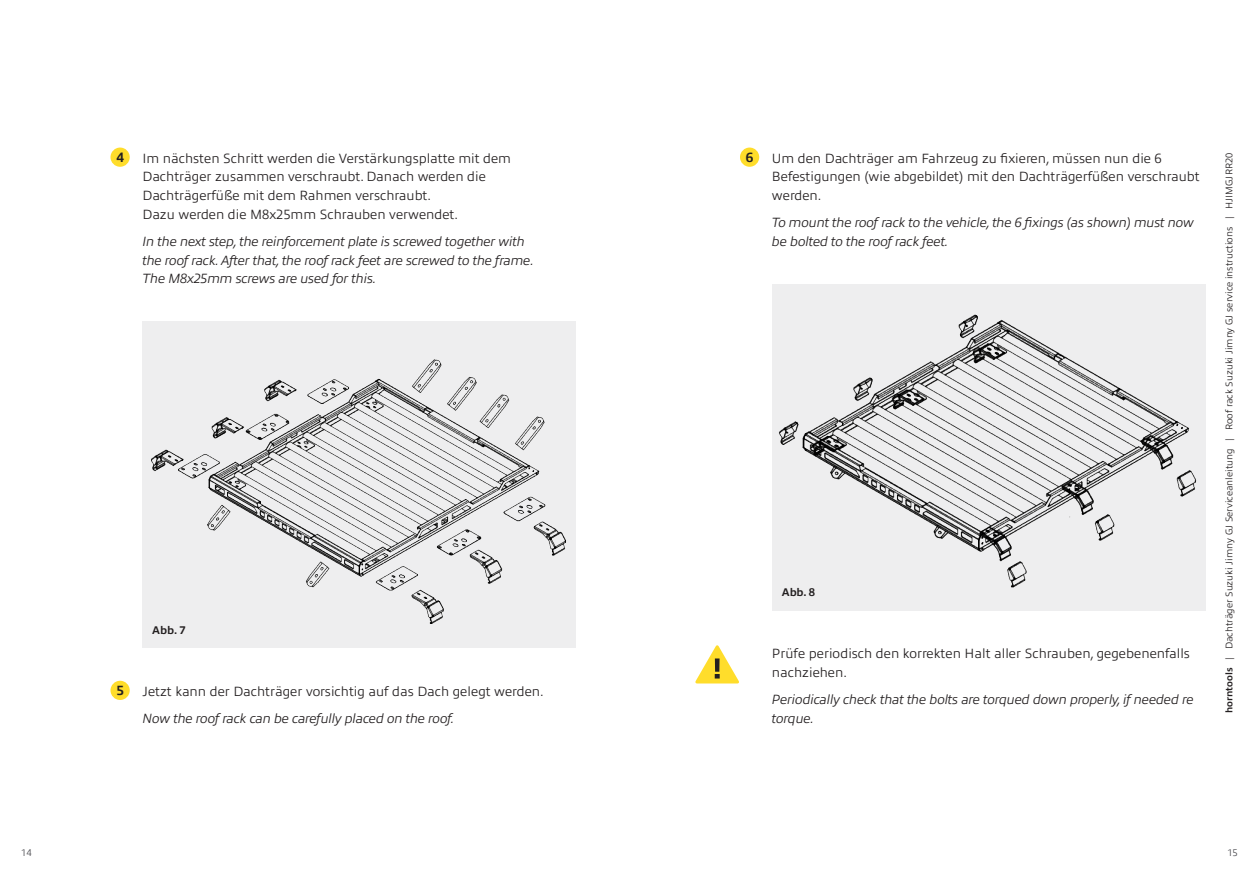
<style>
.page{position:relative;width:1259px;height:893px;background:#fff}
.page>*{position:absolute;margin:0;border:0;box-sizing:border-box;transform-origin:0 0}
.Text_DE{font:300 13.5px/18.8px "Allumi Std";color:#231f20}
.Text_EN{font:italic 300 13.5px/18.8px "Allumi Std";letter-spacing:-.02em;color:#231f20}
.Heading_1{font:700 13.5px "Allumi Std";color:#231f20}
.Abb__NR{font:700 11.25px "Allumi Std";color:#231f20}
.t1{font:300 9.75px "Allumi Std";color:#231f20}
.t2{font:300 9.75px "Allumi Std";color:#47474c}
.s1{font-weight:700}
</style>
<div class="page">
<div style="left:110px;top:148px;width:20px;height:19px;background:#ffdd2b;border-radius:50%"></div>
<div style="left:142px;top:322px;width:434px;height:326px;background:#eeeeef"></div>
<img style="left:151px;top:359px;width:415px;height:265px">
<div style="left:110px;top:681px;width:20px;height:19px;background:#ffdd2b;border-radius:50%"></div>
<div style="left:740px;top:148px;width:19px;height:19px;background:#ffdd2b;border-radius:50%"></div>
<div style="left:772px;top:284px;width:433px;height:326px;background:#eeeeef"></div>
<img style="left:779px;top:314px;width:418px;height:274px">
<svg style="left:695px;top:645px;width:44px;height:38px"></svg>
<p class="Heading_1" style="left:116px;top:150px;width:9px">4</p>
<p class="Text_DE" style="left:142px;top:149px;width:370px">Im nächsten Schritt werden die Verstärkungsplatte mit dem<br>Dachträger zusammen verschraubt. Danach werden die<br>Dachträgerfüße mit dem Rahmen verschraubt.</p>
<p class="Text_DE" style="left:142px;top:205px;width:317px">Dazu werden die M8x25mm Schrauben verwendet.</p>
<p class="Text_EN" style="left:142px;top:232px;width:393px">In the next step, the reinforcement plate is screwed together with the roof rack. After that, the roof rack feet are screwed to the frame.</p>
<p class="Text_EN" style="left:142px;top:270px;width:235px">The M8x25mm screws are used for this.</p>
<p class="Abb__NR" style="left:152px;top:624px;width:35px">Abb. 7</p>
<p class="Heading_1" style="left:116px;top:683px;width:9px">5</p>
<p class="Text_DE" style="left:142px;top:682px;width:403px">Jetzt kann der Dachträger vorsichtig auf das Dach gelegt werden.</p>
<p class="Text_EN" style="left:142px;top:709px;width:313px">Now the roof rack can be carefully placed on the roof.</p>
<p class="Heading_1" style="left:746px;top:150px;width:9px">6</p>
<p class="Text_DE" style="left:772px;top:149px;width:429px">Um den Dachträger am Fahrzeug zu fixieren, müssen nun die 6<br>Befestigungen (wie abgebildet) mit den Dachträgerfüßen verschraubt werden.</p>
<p class="Text_EN" style="left:772px;top:213px;width:423px">To mount the roof rack to the vehicle, the 6 fixings (as shown) must now be bolted to the roof rack feet.</p>
<p class="Abb__NR" style="left:782px;top:586px;width:35px">Abb. 8</p>
<p class="Text_DE" style="left:772px;top:644px;width:419px">Prüfe periodisch den korrekten Halt aller Schrauben, gegebenenfalls nachziehen.</p>
<p class="Text_EN" style="left:772px;top:690px;width:423px">Periodically check that the bolts are torqued down properly, if needed re torque.</p>
<p class="t1" style="left:1224px;top:713px;width:562px;rotate:-90deg"><span class="s1">horntools</span> | Dachträger Suzuki Jimny GJ Serviceanleitung | Roof rack Suzuki Jimny GJ service instructions | HJIMGJRR20</p>
<p class="t2" style="left:21px;top:847px;width:12px">14</p>
<p class="t2" style="left:1227px;top:847px;width:12px">15</p>
</div>
